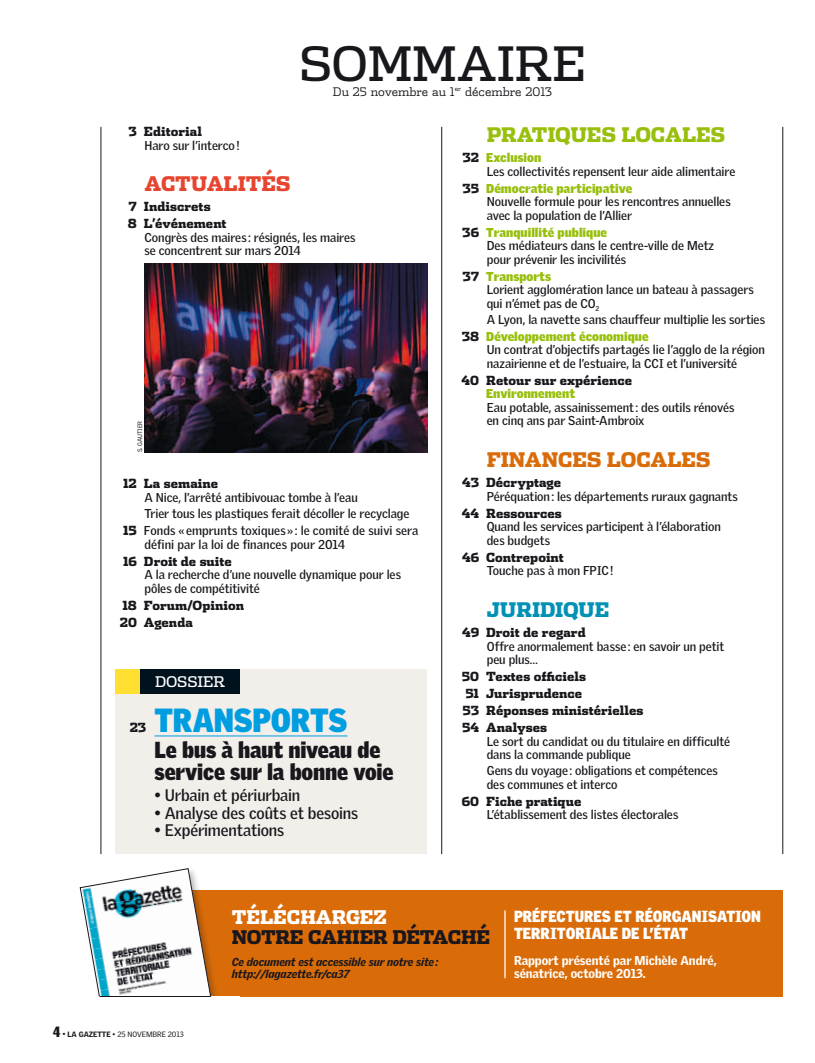
<style>
.page{position:relative;width:815px;height:1063px;background:#fff}
.page>*{position:absolute;margin:0;border:0;box-sizing:border-box;transform-origin:0 0}
.t1{font:47.5px "Dispatch";letter-spacing:-.005em;color:#1a171c}
.Surtitre_dossier{font:900 32.5px "Griffith Gothic";letter-spacing:-.005em;color:#009ee0;scale:.94 1}
.Titre_dossier{font:900 22.5px/22.5px "Griffith Gothic";letter-spacing:-.005em;color:#1a171c;scale:.94 1}
.Pratiques{font:900 20px "Dispatch";letter-spacing:-.005em;color:#98bf0c;scale:.94 1}
.Finances{font:900 20px "Dispatch";letter-spacing:-.005em;color:#d96c08;scale:.94 1}
.Actualités{font:900 20px "Dispatch";letter-spacing:-.005em;color:#e6452f;scale:.94 1}
.Juridique{font:900 20px "Dispatch";letter-spacing:-.01em;color:#0091b5;scale:.94 1}
.t2{font:900 18.75px "Dispatch";letter-spacing:-.02em;color:#1a171c;scale:.94 1}
.t3{font:900 18.75px "Dispatch";letter-spacing:-.005em;color:#fff;scale:.94 1}
.Texte_dossier{font:700 16.25px "Griffith Gothic";letter-spacing:-.01em;color:#1a171c}
.Titre_cahier{font:900 15.62px/17.5px "Griffith Gothic";color:#fff;scale:.94 1}
.t4{font:14.75px "Dispatch";color:#fff}
.page_folio_suite{font:700 12.5px/13.5px "Griffith Gothic";letter-spacing:-.005em;color:#1a171c}
.Page_folio{font:900 12.5px "Dispatch";letter-spacing:.005em;color:#1a171c;scale:.94 1}
.Page_folio_étiquette{font:900 12.5px "Griffith Gothic";color:#98bf0c}
.Page_folio_sans_rubr{font:700 12.5px/13.5px "Griffith Gothic";letter-spacing:.005em;color:#1a171c}
.Sous-titre_cahier{font:900 12.5px/12.5px "Griffith Gothic";letter-spacing:-.005em;color:#fff}
.Surtitre_dossier-2{font:900 12.5px "Dispatch";color:#1a171c;scale:.94 1}
.t5{font:300 11.88px "Dispatch";color:#1a171c}
.t6{font:italic 900 11.25px/12.5px "Griffith Gothic";letter-spacing:-.005em;color:#1a171c}
.t7{font:7.5px "Griffith Gothic";letter-spacing:-.005em;color:#1a171c}
.CREDIT{font:6.25px "Griffith Gothic";letter-spacing:-.01em;color:#1a171c}
.s1{font-family:"Dispatch";font-weight:900}
.s2{font-family:"Dispatch";color:#1a171c}
.s3{font-family:"Griffith Gothic Cond";font-weight:900;font-size:14.5px}
.s4{font-size:8.25px}
.s5{font-weight:900}
</style>
<div class="page">
<div style="left:101px;top:890px;width:682px;height:107px;background:#d96c08"></div>
<div style="left:116px;top:669px;width:311px;height:185px;background:#f2eeea"></div>
<hr style="left:154px;top:736px;width:193px;height:1px;background:#009ee0">
<div style="left:140px;top:669px;width:100px;height:25px;background:#00121e"></div>
<div style="left:116px;top:669px;width:24px;height:25px;background:#ffdf32"></div>
<hr style="left:101px;top:127px;width:1px;height:727px;background:#1a171c">
<hr style="left:441px;top:127px;width:1px;height:727px;background:#1a171c">
<hr style="left:783px;top:127px;width:1px;height:727px;background:#1a171c">
<div style="left:77px;top:866px;width:142px;height:141px;background:#1a171c;opacity:.3"></div>
<svg style="left:80px;top:868px;width:131px;height:129px"></svg>
<div style="left:53px;top:997px;width:187px;height:15px;background:#fff"></div>
<hr style="left:99px;top:996px;width:112px;height:1px;background:#1a171c">
<hr style="left:504px;top:910px;width:2px;height:68px;background:#fff">
<img style="left:144px;top:263px;width:283px;height:189px">
<p class="t1" style="left:299px;top:31px;width:288px">SOMMAIRE</p>
<p class="t5" style="left:333px;top:84px;width:221px">Du 25 novembre au 1<sup>er</sup> décembre 2013</p>
<p class="Page_folio" style="left:128px;top:122px;width:80px">3 Editorial</p>
<p class="page_folio_suite" style="left:144px;top:138px;width:97px">Haro sur l’interco!</p>
<p class="Actualités" style="left:144px;top:169px;width:157px">ACTUALITÉS</p>
<p class="Page_folio" style="left:129px;top:198px;width:89px">7 Indiscrets</p>
<p class="Page_folio" style="left:128px;top:215px;width:103px">8 L’événement</p>
<p class="page_folio_suite" style="left:144px;top:230px;width:213px">Congrès des maires: résignés, les maires se concentrent sur mars 2014</p>
<p class="CREDIT" style="left:136px;top:452px;width:33px;rotate:-90deg">S. GAUTIER</p>
<p class="Page_folio" style="left:123px;top:475px;width:103px">12 La semaine</p>
<p class="page_folio_suite" style="left:144px;top:490px;width:215px">A Nice, l’arrêté antibivouac tombe à l’eau</p>
<p class="page_folio_suite" style="left:144px;top:506px;width:267px">Trier tous les plastiques ferait décoller le recyclage</p>
<p class="Page_folio_sans_rubr" style="left:144px;top:523px;width:276px;text-indent:-21px"><span class="s1">15</span> Fonds «emprunts toxiques»: le comité de suivi sera défini par la loi de finances pour 2014</p>
<p class="Page_folio" style="left:123px;top:552px;width:117px">16 Droit de suite</p>
<p class="page_folio_suite" style="left:144px;top:568px;width:258px">A la recherche d’une nouvelle dynamique pour les pôles de compétitivité</p>
<p class="Page_folio" style="left:122px;top:596px;width:131px">18 Forum/Opinion</p>
<p class="Page_folio" style="left:120px;top:613px;width:79px">20 Agenda</p>
<p class="Surtitre_dossier-2" style="left:130px;top:718px;width:19px">23</p>
<p class="t4" style="left:155px;top:672px;width:72px">DOSSIER</p>
<p class="Surtitre_dossier" style="left:154px;top:700px;width:207px">TRANSPORTS</p>
<p class="Titre_dossier" style="left:154px;top:738px;width:256px">Le bus à haut niveau de service sur la bonne voie</p>
<p class="Texte_dossier" style="left:154px;top:786px;width:147px">• Urbain et périurbain</p>
<p class="Texte_dossier" style="left:154px;top:803px;width:205px">• Analyse des coûts et besoins</p>
<p class="Texte_dossier" style="left:154px;top:821px;width:131px">• Expérimentations</p>
<p class="Pratiques" style="left:487px;top:120px;width:255px">PRATIQUES LOCALES</p>
<p class="Page_folio_étiquette" style="left:462px;top:150px;width:80px"><span class="s2">32</span> Exclusion</p>
<p class="page_folio_suite" style="left:487px;top:164px;width:250px">Les collectivités repensent leur aide alimentaire</p>
<p class="Page_folio_étiquette" style="left:462px;top:181px;width:171px"><span class="s2">35</span> Démocratie participative</p>
<p class="page_folio_suite" style="left:487px;top:195px;width:245px">Nouvelle formule pour les rencontres annuelles avec la population de l’Allier</p>
<p class="Page_folio_étiquette" style="left:462px;top:225px;width:146px"><span class="s2">36</span> Tranquillité publique</p>
<p class="page_folio_suite" style="left:487px;top:239px;width:229px">Des médiateurs dans le centre-ville de Metz pour prévenir les incivilités</p>
<p class="Page_folio_étiquette" style="left:463px;top:269px;width:90px"><span class="s2">37</span> Transports</p>
<p class="page_folio_suite" style="left:487px;top:283px;width:268px">Lorient agglomération lance un bateau à passagers qui n’émet pas de CO<sub>2</sub></p>
<p class="page_folio_suite" style="left:487px;top:312px;width:280px">A Lyon, la navette sans chauffeur multiplie les sorties</p>
<p class="Page_folio_étiquette" style="left:462px;top:329px;width:188px"><span class="s2">38</span> Développement économique</p>
<p class="page_folio_suite" style="left:487px;top:343px;width:280px">Un contrat d’objectifs partagés lie l’agglo de la région nazairienne et de l’estuaire, la CCI et l’université</p>
<p class="Page_folio" style="left:462px;top:371px;width:183px">40 Retour sur expérience</p>
<p class="Page_folio_étiquette" style="left:486px;top:386px;width:90px">Environnement</p>
<p class="page_folio_suite" style="left:487px;top:400px;width:249px">Eau potable, assainissement: des outils rénovés en cinq ans par Saint-Ambroix</p>
<p class="Finances" style="left:487px;top:445px;width:240px">FINANCES LOCALES</p>
<p class="Page_folio" style="left:462px;top:474px;width:107px">43 Décryptage</p>
<p class="page_folio_suite" style="left:487px;top:489px;width:253px">Péréquation: les départements ruraux gagnants</p>
<p class="Page_folio" style="left:462px;top:504px;width:108px">44 Ressources</p>
<p class="page_folio_suite" style="left:487px;top:520px;width:236px">Quand les services participent à l’élaboration des budgets</p>
<p class="Page_folio" style="left:462px;top:548px;width:110px">46 Contrepoint</p>
<p class="page_folio_suite" style="left:487px;top:564px;width:128px">Touche pas à mon FPIC!</p>
<p class="Juridique" style="left:487px;top:595px;width:132px">JURIDIQUE</p>
<p class="Page_folio" style="left:462px;top:623px;width:133px">49 Droit de regard</p>
<p class="page_folio_suite" style="left:487px;top:639px;width:239px">Offre anormalement basse: en savoir un petit peu plus…</p>
<p class="Page_folio" style="left:462px;top:668px;width:133px">50 Textes officiels</p>
<p class="Page_folio" style="left:465px;top:685px;width:126px">51 Jurisprudence</p>
<p class="Page_folio" style="left:463px;top:702px;width:194px">53 Réponses ministérielles</p>
<p class="Page_folio" style="left:462px;top:719px;width:92px">54 Analyses</p>
<p class="page_folio_suite" style="left:487px;top:734px;width:245px">Le sort du candidat ou du titulaire en difficulté dans la commande publique</p>
<p class="page_folio_suite" style="left:487px;top:764px;width:233px">Gens du voyage: obligations et compétences des communes et interco</p>
<p class="Page_folio" style="left:462px;top:792px;width:129px">60 Fiche pratique</p>
<p class="page_folio_suite" style="left:487px;top:808px;width:193px">L’établissement des listes électorales</p>
<p class="t7" style="left:53px;top:1030px;width:132px"><span class="s3">4</span> <span class="s4">•</span> <span class="s5">LA GAZETTE</span> • 25 NOVEMBRE 2013</p>
<p class="t3" style="left:232px;top:904px;width:166px">TÉLÉCHARGEZ</p>
<p class="t2" style="left:232px;top:924px;width:276px">NOTRE CAHIER DÉTACHÉ</p>
<p class="t6" style="left:232px;top:955px;width:208px">Ce document est accessible sur notre site: http://lagazette.fr/ca37</p>
<p class="Titre_cahier" style="left:514px;top:907px;width:264px">PRÉFECTURES ET RÉORGANISATION<br>TERRITORIALE DE L’ÉTAT</p>
<p class="Sous-titre_cahier" style="left:514px;top:954px;width:204px">Rapport présenté par Michèle André, sénatrice, octobre 2013.</p>
</div>
